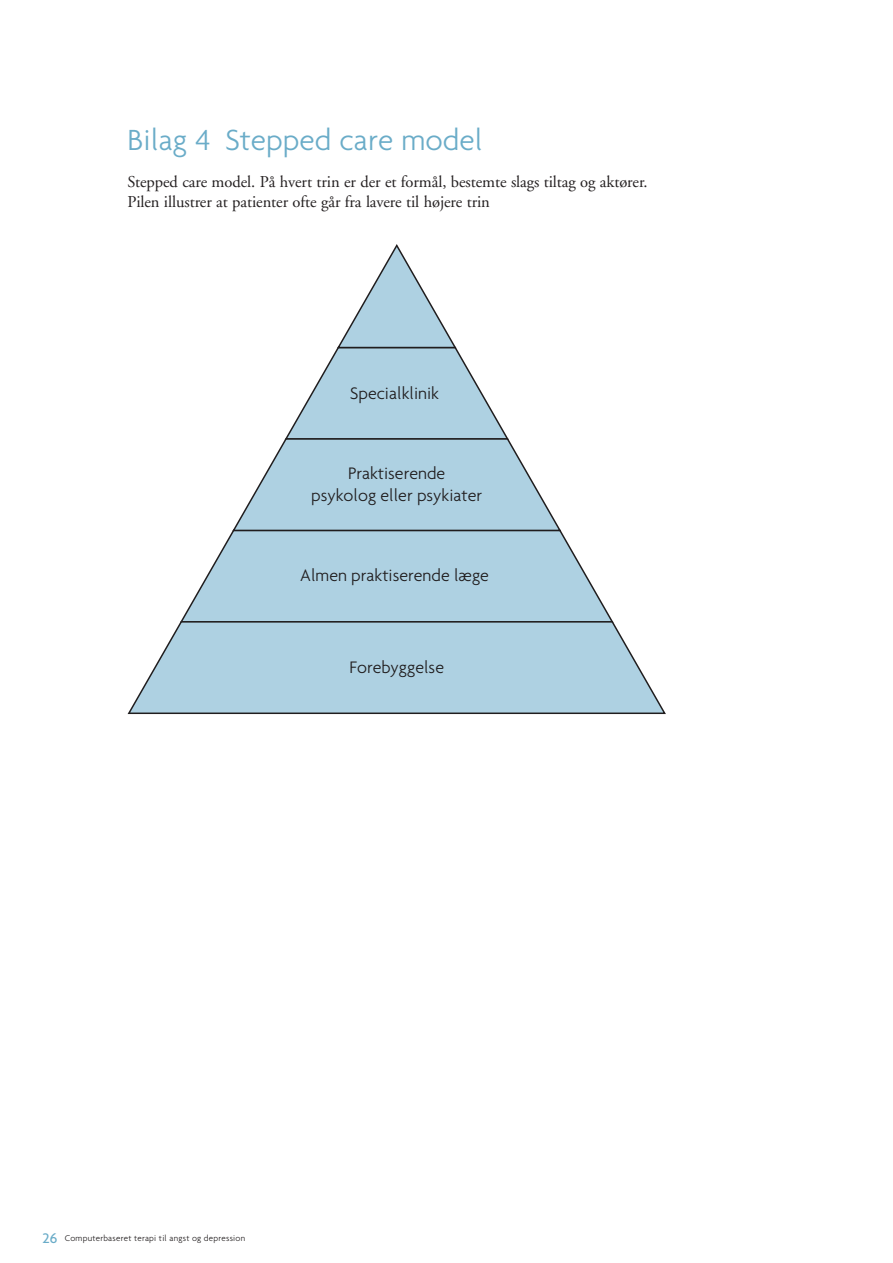
<style>
.page{position:relative;width:893px;height:1263px;background:#fff}
.page>*{position:absolute;margin:0;border:0;box-sizing:border-box;transform-origin:0 0}
.t1{font:300 31.5px "Agenda";color:#6aacc8}
.t2{font:300 18px/21.6px "Agenda";color:#201d1e;text-align:center}
.t3{font:16.5px/19.5px "Adobe Garamond";letter-spacing:-.005em;color:#231f20}
.t4{font:300 9px "Agenda";letter-spacing:.025em;color:#231f20}
.s1{font-weight:500;font-size:15px;color:#6aacc8}
</style>
<div class="page">
<svg style="left:128px;top:624px;width:538px;height:90px"></svg>
<svg style="left:179px;top:244px;width:436px;height:380px"></svg>
<h1 class="t1" style="left:128px;top:121px;width:357px">Bilag 4 Stepped care model</h1>
<p class="t3" style="left:128px;top:173px;width:521px">Stepped care model. På hvert trin er der et formål, bestemte slags tiltag og aktører.<br>Pilen illustrer at patienter ofte går fra lavere til højere trin</p>
<p class="t2" style="left:350px;top:382px;width:90px">Specialklinik</p>
<p class="t2" style="left:311px;top:462px;width:172px">Praktiserende<br>psykolog eller psykiater</p>
<p class="t2" style="left:300px;top:564px;width:190px">Almen praktiserende læge</p>
<p class="t2" style="left:349px;top:656px;width:96px">Forebyggelse</p>
<p class="t4" style="left:43px;top:1233px;width:204px"><span class="s1">26</span> Computerbaseret terapi til angst og depression</p>
</div>
